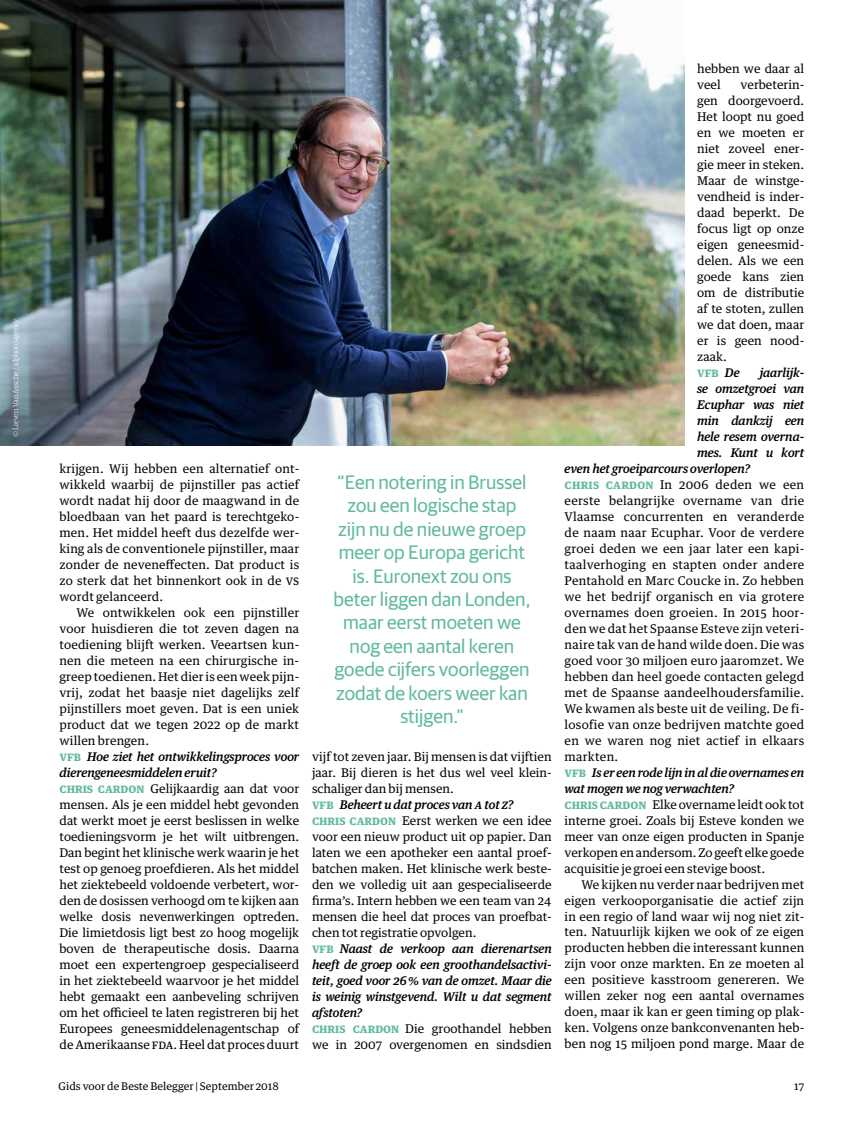
<style>
.page{position:relative;width:864px;height:1136px;background:#fff}
.page>*{position:absolute;margin:0;border:0;box-sizing:border-box;transform-origin:0 0}
.t1{font:19.5px/23.4px "Guardian Sans";color:#61bb99;text-align:center}
.t2{font:12px/15.9px "Guardian Text Egyp";letter-spacing:.005em;color:#000}
.t3{font:italic 500 12px "Guardian Text Egyp";color:#000}
.t4{font:10.5px "Guardian Text Egyp";color:#000}
.t5{font:300 7.5px "Guardian Egyp";color:#fff}
.s1{font-weight:700;color:#61bb99}
.s2{font-weight:500;font-style:italic}
.s3{font-weight:700;font-style:normal;color:#61bb99}
</style>
<div class="page">
<img style="left:0;top:0;width:684px;height:445px">
<p class="t5" style="left:10px;top:437px;width:120px;rotate:-90deg">© Lieven Van Assche / idphotoagency</p>
<p class="t2" style="left:59px;top:459px;width:242px">krijgen. Wij hebben een alternatief ont&shy;wikkeld waarbij de pijnstiller pas actief wordt nadat hij door de maagwand in de bloedbaan van het paard is terechtgeko&shy;men. Het middel heeft dus dezelfde wer&shy;king als de conventionele pijnstiller, maar zonder de neveneffecten. Dat product is zo sterk dat het binnenkort ook in de VS wordt gelanceerd.</p>
<p class="t2" style="left:59px;top:603px;width:242px;text-indent:17px">We ontwikkelen ook een pijnstiller voor huisdieren die tot zeven dagen na toediening blijft werken. Veeartsen kun&shy;nen die meteen na een chirurgische in&shy;greep toedienen. Het dier is een week pijn&shy;vrij, zodat het baasje niet dagelijks zelf pijnstillers moet geven. Dat is een uniek product dat we tegen 2022 op de markt willen brengen.<br><span class="s1">VFB</span> <span class="s2">Hoe ziet het ontwikkelingsproces voor dierengeneesmiddelen eruit?<br></span><span class="s1">CHRIS CARDON</span> Gelijkaardig aan dat voor mensen. Als je een middel hebt gevonden dat werkt moet je eerst beslissen in welke toedieningsvorm je het wilt uitbrengen.<br>Dan begint het klinische werk waarin je het test op genoeg proefdieren. Als het middel het ziektebeeld voldoende verbetert, wor&shy;den de dosissen verhoogd om te kijken aan welke dosis nevenwerkingen optreden.<br>Die limietdosis ligt best zo hoog mogelijk boven de therapeutische dosis. Daarna moet een expertengroep gespecialiseerd in het ziektebeeld waarvoor je het middel hebt gemaakt een aanbeveling schrijven om het officieel te laten registreren bij het Europees geneesmiddelenagentschap of de Amerikaanse FDA . Heel dat proces duurt</p>
<h1 class="t1" style="left:333px;top:469px;width:198px">“Een notering in Brussel zou een logische stap zijn nu de nieuwe groep meer op Europa gericht is. Euronext zou ons beter liggen dan Londen, maar eerst moeten we nog een aantal keren goede cijfers voorleggen zodat de koers weer kan stijgen.”</h1>
<p class="t2" style="left:312px;top:747px;width:241px">vijf tot zeven jaar. Bij mensen is dat vijftien jaar. Bij dieren is het dus wel veel klein&shy;schaliger dan bij mensen.<br><span class="s1">VFB</span> <span class="s2">Beheert u dat proces van A tot Z?<br></span><span class="s1">CHRIS CARDON</span> Eerst werken we een idee voor een nieuw product uit op papier. Dan laten we een apotheker een aantal proef&shy;batchen maken. Het klinische werk beste&shy;den we volledig uit aan gespecialiseerde firma’s. Intern hebben we een team van 24 mensen die heel dat proces van proefbat&shy;chen tot registratie opvolgen.<br><span class="s1">VFB</span> <span class="s2">Naast de verkoop aan dierenartsen heeft de groep ook een groothandelsactivi&shy;teit, goed voor 26 % van de omzet. Maar die is weinig winstgevend. Wilt u dat segment afstoten?<br></span><span class="s1">CHRIS CARDON</span> Die groothandel hebben we in 2007 overgenomen en sindsdien</p>
<p class="t2" style="left:697px;top:60px;width:109px">hebben we daar al veel</p>
<p class="t2" style="left:697px;top:76px;width:109px;text-indent:43px">verbeterin&shy;gen doorgevoerd.<br>Het loopt nu goed en we moeten er niet zoveel ener&shy;gie meer in steken.<br>Maar de winstge&shy;vendheid is inder&shy;daad beperkt. De focus ligt op onze eigen geneesmid&shy;delen. Als we een goede kans zien om de distributie af te stoten, zullen we dat doen, maar er is geen nood&shy;zaak.<br><span class="s1">VFB</span> <span class="s2">De</span></p>
<p class="t3" style="left:759px;top:363px;width:46px">jaarlijk-</p>
<p class="t3" style="left:697px;top:379px;width:109px">se omzetgroei van</p>
<p class="t3" style="left:697px;top:395px;width:109px">Ecuphar was niet</p>
<p class="t3" style="left:697px;top:410px;width:109px">min dankzij een</p>
<p class="t3" style="left:697px;top:426px;width:109px">hele resem overna-</p>
<p class="t3" style="left:697px;top:442px;width:109px">mes. Kunt u kort</p>
<p class="t3" style="left:564px;top:458px;width:187px">even het groeiparcours overlopen?</p>
<p class="t2" style="left:564px;top:475px;width:241px"><span class="s1">CHRIS CARDON</span> In 2006 deden we een</p>
<p class="t2" style="left:564px;top:491px;width:241px">eerste belangrijke overname van drie</p>
<p class="t2" style="left:564px;top:507px;width:241px">Vlaamse concurrenten en veranderde</p>
<p class="t2" style="left:564px;top:523px;width:241px">de naam naar Ecuphar. Voor de verdere</p>
<p class="t2" style="left:564px;top:539px;width:241px">groei deden we een jaar later een kapi-</p>
<p class="t2" style="left:564px;top:555px;width:241px">taalverhoging en stapten onder andere</p>
<p class="t2" style="left:564px;top:571px;width:241px">Pentahold en Marc Coucke in. Zo hebben</p>
<p class="t2" style="left:564px;top:587px;width:241px">we het bedrijf organisch en via grotere</p>
<p class="t2" style="left:564px;top:603px;width:241px">overnames doen groeien. In 2015 hoor-</p>
<p class="t2" style="left:564px;top:619px;width:241px">den we dat het Spaanse Esteve zijn veteri-</p>
<p class="t2" style="left:564px;top:635px;width:241px">naire tak van de hand wilde doen. Die was</p>
<p class="t2" style="left:564px;top:651px;width:241px">goed voor 30 miljoen euro jaaromzet. We</p>
<p class="t2" style="left:564px;top:667px;width:241px">hebben dan heel goede contacten gelegd</p>
<p class="t2" style="left:564px;top:683px;width:241px">met de Spaanse aandeelhoudersfamilie.</p>
<p class="t2" style="left:564px;top:699px;width:241px">We kwamen als beste uit de veiling. De fi-</p>
<p class="t2" style="left:564px;top:715px;width:241px">losofie van onze bedrijven matchte goed</p>
<p class="t2" style="left:564px;top:731px;width:241px">en we waren nog niet actief in elkaars</p>
<p class="t2" style="left:564px;top:747px;width:55px">markten.</p>
<p class="t3" style="left:564px;top:762px;width:241px"><span class="s3">VFB</span> Is er een rode lijn in al die overnames en</p>
<p class="t3" style="left:564px;top:778px;width:171px">wat mogen we nog verwachten?</p>
<p class="t2" style="left:564px;top:795px;width:241px"><span class="s1">CHRIS CARDON</span> Elke overname leidt ook tot</p>
<p class="t2" style="left:564px;top:811px;width:241px">interne groei. Zoals bij Esteve konden we</p>
<p class="t2" style="left:564px;top:827px;width:241px">meer van onze eigen producten in Spanje</p>
<p class="t2" style="left:564px;top:843px;width:241px">verkopen en andersom. Zo geeft elke goede</p>
<p class="t2" style="left:564px;top:859px;width:202px">acquisitie je groei een stevige boost.</p>
<p class="t2" style="left:581px;top:875px;width:224px">We kijken nu verder naar bedrijven met</p>
<p class="t2" style="left:564px;top:890px;width:241px">eigen verkooporganisatie die actief zijn</p>
<p class="t2" style="left:564px;top:906px;width:241px">in een regio of land waar wij nog niet zit-</p>
<p class="t2" style="left:564px;top:922px;width:241px">ten. Natuurlijk kijken we ook of ze eigen</p>
<p class="t2" style="left:564px;top:938px;width:241px">producten hebben die interessant kunnen</p>
<p class="t2" style="left:564px;top:954px;width:241px">zijn voor onze markten. En ze moeten al</p>
<p class="t2" style="left:564px;top:970px;width:241px">een positieve kasstroom genereren. We</p>
<p class="t2" style="left:564px;top:986px;width:241px">willen zeker nog een aantal overnames</p>
<p class="t2" style="left:564px;top:1002px;width:241px">doen, maar ik kan er geen timing op plak-</p>
<p class="t2" style="left:564px;top:1018px;width:241px">ken. Volgens onze bankconvenanten heb-</p>
<p class="t2" style="left:564px;top:1034px;width:241px">ben nog 15 miljoen pond marge. Maar de</p>
<p class="t4" style="left:59px;top:1076px;width:222px">Gids voor de Beste Belegger | September 2018</p>
<p class="t4" style="left:793px;top:1077px;width:12px">17</p>
</div>
